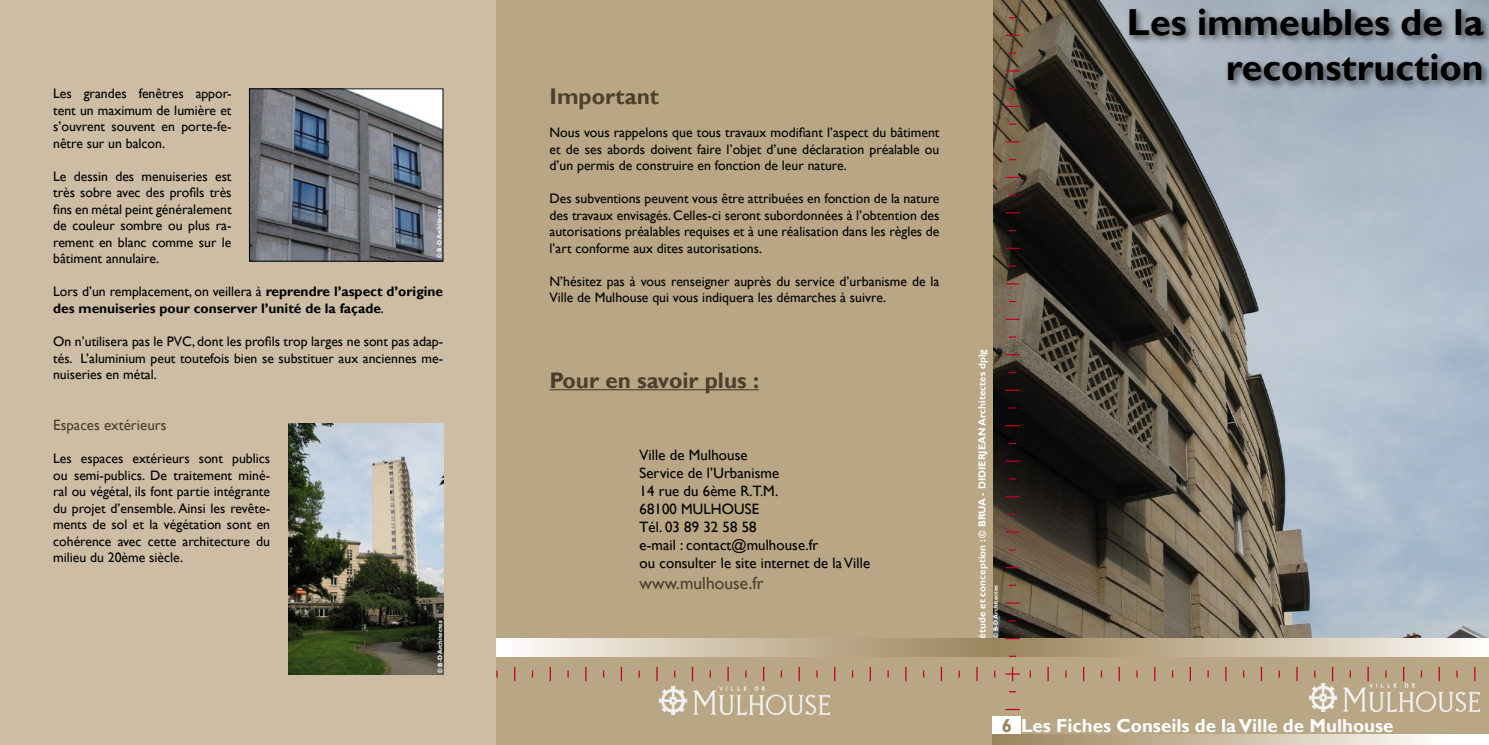
<style>
.page{position:relative;width:1489px;height:745px;background:#fff}
.page>*{position:absolute;margin:0;border:0;box-sizing:border-box;transform-origin:0 0}
.t1{font:700 37.5px/45px "Gill Sans";color:#000;text-align:right}
.t2{font:700 22.5px "Gill Sans";color:#4b402d}
.t3{font:700 18.75px "Gill Sans";color:#fff}
.t4{font:17.5px "Gill Sans";color:#4b402d}
.t5{font:15px/18px "Gill Sans";color:#000}
.t6{font:15px "Gill Sans";color:#4b402d}
.t7{font:13.75px/16.5px "Gill Sans";color:#000;text-align:justify}
.t8{font:700 13.75px/16.5px "Gill Sans";color:#000}
.t9{font:700 10px "Gill Sans";color:#fff}
.t10{font:700 6.25px "Gill Sans";color:#fff}
.s1{font-weight:400}
.s2{color:#9a845e}
</style>
<div class="page">
<img style="left:992px;top:0;width:496px;height:638px">
<div style="left:1124px;top:5px;width:364px;height:87px;background:#000;opacity:.6"></div>
<div style="left:0;top:0;width:992px;height:744px;background:#ccbda4"></div>
<img style="left:288px;top:423px;width:155px;height:250px">
<img style="left:251px;top:91px;width:190px;height:168px">
<div style="left:249px;top:89px;width:194px;height:172px;border:1px solid #000"></div>
<div style="left:496px;top:0;width:496px;height:744px;background:#b8a685"></div>
<div style="left:992px;top:638px;width:496px;height:106px;background:#b8a685"></div>
<hr style="left:549px;top:389px;width:210px;height:1px;background:#4b402d">
<div style="left:992px;top:638px;width:496px;height:18px;background:linear-gradient(to right,#998156,#fdfaf5)"></div>
<svg style="left:992px;top:733px;width:496px;height:11px"></svg>
<img style="left:1309px;top:683px;width:170px;height:28px">
<img style="left:659px;top:686px;width:170px;height:28px">
<div style="left:496px;top:638px;width:496px;height:18px;background:linear-gradient(to right,#fffcf8,#9b8359)"></div>
<svg style="left:1005px;top:667px;width:14px;height:13px"></svg>
<svg style="left:1005px;top:637px;width:14px;height:1px"></svg>
<svg style="left:1008px;top:619px;width:8px;height:2px"></svg>
<svg style="left:1008px;top:442px;width:8px;height:2px"></svg>
<svg style="left:1008px;top:371px;width:8px;height:2px"></svg>
<svg style="left:1008px;top:194px;width:8px;height:2px"></svg>
<svg style="left:1008px;top:123px;width:8px;height:2px"></svg>
<svg style="left:1006px;top:708px;width:13px;height:1px"></svg>
<svg style="left:1005px;top:602px;width:14px;height:1px"></svg>
<svg style="left:1005px;top:566px;width:14px;height:2px"></svg>
<svg style="left:1005px;top:531px;width:14px;height:1px"></svg>
<svg style="left:1005px;top:495px;width:14px;height:2px"></svg>
<svg style="left:1005px;top:460px;width:14px;height:1px"></svg>
<svg style="left:1005px;top:425px;width:14px;height:1px"></svg>
<svg style="left:1005px;top:389px;width:14px;height:1px"></svg>
<svg style="left:1005px;top:354px;width:14px;height:1px"></svg>
<svg style="left:1005px;top:318px;width:14px;height:2px"></svg>
<svg style="left:1005px;top:283px;width:14px;height:1px"></svg>
<svg style="left:1005px;top:247px;width:14px;height:2px"></svg>
<svg style="left:1005px;top:212px;width:14px;height:1px"></svg>
<svg style="left:1005px;top:177px;width:14px;height:1px"></svg>
<svg style="left:1005px;top:141px;width:14px;height:1px"></svg>
<svg style="left:1005px;top:106px;width:14px;height:1px"></svg>
<svg style="left:1005px;top:70px;width:14px;height:1px"></svg>
<svg style="left:1005px;top:35px;width:14px;height:1px"></svg>
<svg style="left:1047px;top:667px;width:1px;height:13px"></svg>
<svg style="left:1083px;top:667px;width:1px;height:13px"></svg>
<svg style="left:1118px;top:667px;width:1px;height:13px"></svg>
<svg style="left:1154px;top:667px;width:1px;height:13px"></svg>
<svg style="left:1189px;top:667px;width:1px;height:13px"></svg>
<svg style="left:1225px;top:667px;width:1px;height:13px"></svg>
<svg style="left:1260px;top:667px;width:1px;height:13px"></svg>
<svg style="left:1296px;top:667px;width:1px;height:13px"></svg>
<svg style="left:1367px;top:667px;width:1px;height:13px"></svg>
<svg style="left:1403px;top:667px;width:1px;height:13px"></svg>
<svg style="left:1438px;top:667px;width:1px;height:13px"></svg>
<svg style="left:1474px;top:667px;width:1px;height:13px"></svg>
<svg style="left:940px;top:667px;width:2px;height:13px"></svg>
<svg style="left:976px;top:667px;width:1px;height:13px"></svg>
<svg style="left:869px;top:667px;width:1px;height:13px"></svg>
<svg style="left:905px;top:667px;width:1px;height:13px"></svg>
<svg style="left:798px;top:667px;width:1px;height:13px"></svg>
<svg style="left:834px;top:667px;width:1px;height:13px"></svg>
<svg style="left:727px;top:667px;width:1px;height:13px"></svg>
<svg style="left:763px;top:667px;width:1px;height:13px"></svg>
<svg style="left:656px;top:667px;width:1px;height:13px"></svg>
<svg style="left:692px;top:667px;width:1px;height:13px"></svg>
<svg style="left:585px;top:667px;width:1px;height:13px"></svg>
<svg style="left:620px;top:667px;width:2px;height:13px"></svg>
<svg style="left:514px;top:667px;width:1px;height:13px"></svg>
<svg style="left:549px;top:667px;width:2px;height:13px"></svg>
<svg style="left:851px;top:670px;width:2px;height:7px"></svg>
<svg style="left:709px;top:670px;width:2px;height:7px"></svg>
<svg style="left:780px;top:670px;width:2px;height:7px"></svg>
<div style="left:992px;top:716px;width:28px;height:17px;background:#fff"></div>
<p class="t7" style="left:53px;top:85px;width:180px">Les grandes fenêtres appor&shy;tent un maximum de lumière et s’ouvrent souvent en porte-fe&shy;nêtre sur un balcon.</p>
<p class="t7" style="left:53px;top:168px;width:180px">Le dessin des menuiseries est très sobre avec des profils très fins en métal peint généralement de couleur sombre ou plus ra&shy;rement en blanc comme sur le bâtiment annulaire.</p>
<p class="t8" style="left:53px;top:284px;width:391px"><span class="s1">Lors d’un remplacement, on veillera à</span> reprendre l’aspect d’origine des menuiseries pour conserver l’unité de la façade<span class="s1">.</span></p>
<p class="t7" style="left:53px;top:333px;width:391px">On n’utilisera pas le PVC, dont les profils trop larges ne sont pas adap&shy;tés. L’aluminium peut toutefois bien se substituer aux anciennes me&shy;nuiseries en métal.</p>
<p class="t10" style="left:435px;top:258px;width:54px;rotate:-90deg">© B-D Architectes</p>
<p class="t6" style="left:53px;top:416px;width:115px">Espaces extérieurs</p>
<p class="t7" style="left:53px;top:450px;width:218px">Les espaces extérieurs sont publics ou semi-publics. De traitement miné&shy;ral ou végétal, ils font partie intégrante du projet d’ensemble. Ainsi les revête&shy;ments de sol et la végétation sont en cohérence avec cette architecture du milieu du 20ème siècle.</p>
<p class="t10" style="left:436px;top:672px;width:54px;rotate:-90deg">© B-D Architectes</p>
<h2 class="t2" style="left:549px;top:83px;width:111px">Important</h2>
<p class="t7" style="left:549px;top:125px;width:391px">Nous vous rappelons que tous travaux modifiant l’aspect du bâtiment et de ses abords doivent faire l’objet d’une déclaration préalable ou d’un permis de construire en fonction de leur nature.</p>
<p class="t7" style="left:549px;top:191px;width:391px">Des subventions peuvent vous être attribuées en fonction de la nature des travaux envisagés. Celles-ci seront subordonnées à l’obtention des autorisations préalables requises et à une réalisation dans les règles de l’art conforme aux dites autorisations.</p>
<p class="t7" style="left:549px;top:273px;width:391px">N’hésitez pas à vous renseigner auprès du service d’urbanisme de la<br>Ville de Mulhouse qui vous indiquera les démarches à suivre.</p>
<h2 class="t2" style="left:549px;top:366px;width:211px">Pour en savoir plus :</h2>
<p class="t5" style="left:639px;top:446px;width:232px">Ville de Mulhouse<br>Service de l’Urbanisme<br>14 rue du 6ème R.T.M.<br>68100 MULHOUSE<br>Tél. 03 89 32 58 58<br>e-mail : contact@mulhouse.fr<br>ou consulter le site internet de la Ville</p>
<p class="t4" style="left:639px;top:573px;width:126px">www.mulhouse.fr</p>
<p class="t9" style="left:975px;top:638px;width:291px;rotate:-90deg">étude et conception : © BRUA - DIDIERJEAN Architectes dplg</p>
<p class="t10" style="left:991px;top:637px;width:54px;rotate:-90deg">© B-D Architectes</p>
<h1 class="t1" style="left:1126px;top:1px;width:358px">Les immeubles de la reconstruction</h1>
<h3 class="t3" style="left:1001px;top:713px;width:393px"><span class="s2">6</span> Les Fiches Conseils de la Ville de Mulhouse</h3>
</div>
